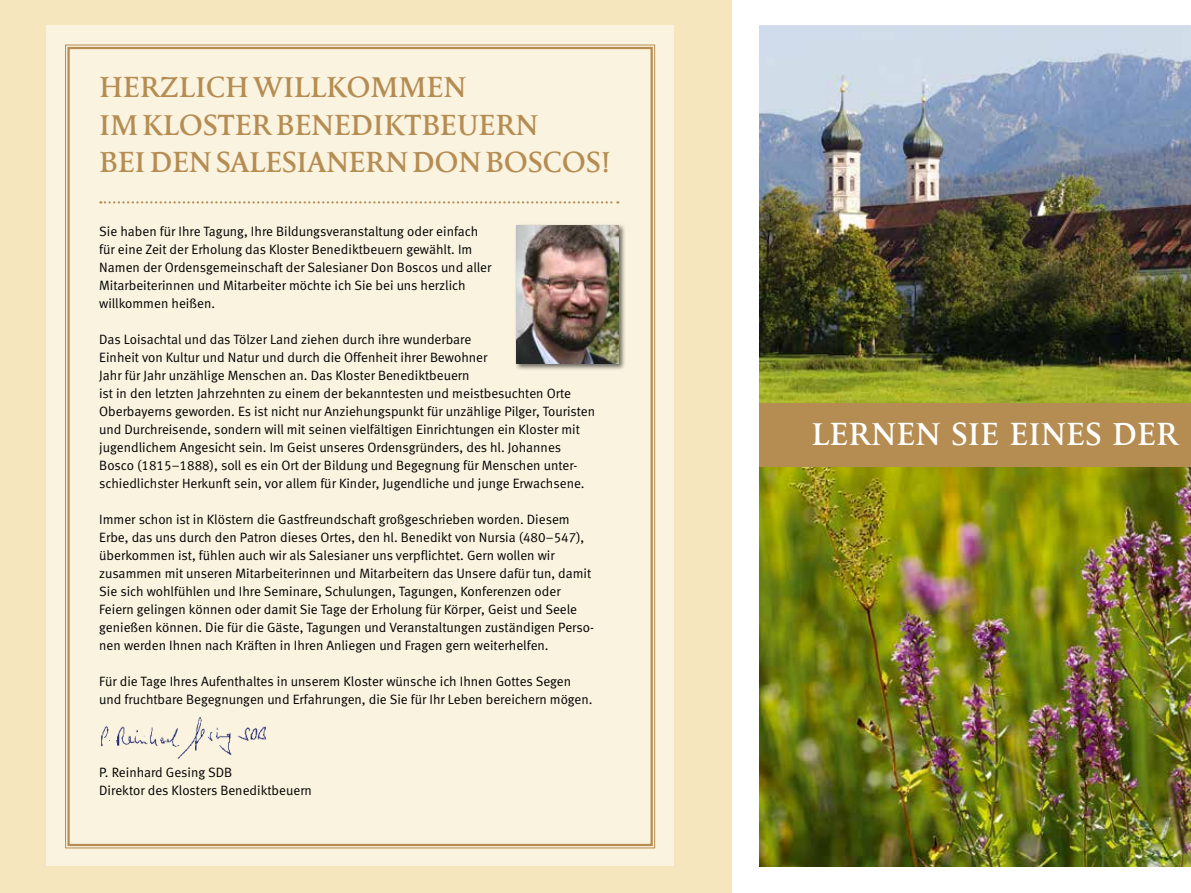
<style>
.page{position:relative;width:1191px;height:893px;background:#fff}
.page>*{position:absolute;margin:0;border:0;box-sizing:border-box;transform-origin:0 0}
.t1{font:500 33px "Tibere";letter-spacing:.005em;color:#fff}
.t2{font:500 30px/37.5px "Tibere";letter-spacing:-.01em;color:#b58c51}
.t3{font:13.5px/18px "Meta Normal LF";color:#000}
</style>
<div class="page">
<div style="left:0;top:0;width:731px;height:893px;background:#f5e6be"></div>
<img style="left:759px;top:26px;width:432px;height:377px">
<img style="left:759px;top:467px;width:432px;height:399px">
<div style="left:47px;top:26px;width:627px;height:840px;background:#faf3e0"></div>
<svg style="left:65px;top:44px;width:590px;height:805px"></svg>
<svg style="left:100px;top:201px;width:518px;height:2px"></svg>
<img style="left:99px;top:715px;width:168px;height:44px">
<div style="left:514px;top:224px;width:112px;height:147px;background:#000;opacity:.57"></div>
<img style="left:516px;top:225px;width:102px;height:139px">
<div style="left:759px;top:403px;width:432px;height:64px;background:#b58c51"></div>
<h2 class="t2" style="left:99px;top:69px;width:513px">HERZLICH WILLKOMMEN<br>IM KLOSTER BENEDIKTBEUERN<br>BEI DEN SALESIANERN DON BOSCOS!</h2>
<p class="t3" style="left:99px;top:222px;width:393px">Sie haben für Ihre Tagung, Ihre Bildungsveranstaltung oder einfach für eine Zeit der Erholung das Kloster Benediktbeuern gewählt. Im Namen der Ordensgemeinschaft der Salesianer Don Boscos und aller Mitarbeiterinnen und Mitarbeiter möchte ich Sie bei uns herzlich willkommen heißen.</p>
<p class="t3" style="left:99px;top:330px;width:497px">Das Loisachtal und das Tölzer Land ziehen durch ihre wunderbare<br>Einheit von Kultur und Natur und durch die Offenheit ihrer Bewohner<br>Jahr für Jahr unzählige Menschen an. Das Kloster Benediktbeuern<br>ist in den letzten Jahrzehnten zu einem der bekanntesten und meistbesuchten Orte Oberbayerns geworden. Es ist nicht nur Anziehungspunkt für unzählige Pilger, Touristen und Durchreisende, sondern will mit seinen vielfältigen Einrichtungen ein Kloster mit jugendlichem Angesicht sein. Im Geist unseres Ordensgründers, des hl. Johannes Bosco (1815–1888), soll es ein Ort der Bildung und Begegnung für Menschen unter&shy;schiedlichster Herkunft sein, vor allem für Kinder, Jugendliche und junge Erwachsene.</p>
<p class="t3" style="left:99px;top:510px;width:496px">Immer schon ist in Klöstern die Gastfreundschaft großgeschrieben worden. Diesem Erbe, das uns durch den Patron dieses Ortes, den hl. Benedikt von Nursia (480–547), überkommen ist, fühlen auch wir als Salesianer uns verpflichtet. Gern wollen wir zusammen mit unseren Mitarbeiterinnen und Mitarbeitern das Unsere dafür tun, damit Sie sich wohlfühlen und Ihre Seminare, Schulungen, Tagungen, Konferenzen oder Feiern gelingen können oder damit Sie Tage der Erholung für Körper, Geist und Seele genießen können. Die für die Gäste, Tagungen und Veranstaltungen zuständigen Perso&shy;nen werden Ihnen nach Kräften in Ihren Anliegen und Fragen gern weiterhelfen.</p>
<p class="t3" style="left:99px;top:672px;width:495px">Für die Tage Ihres Aufenthaltes in unserem Kloster wünsche ich Ihnen Gottes Segen und fruchtbare Begegnungen und Erfahrungen, die Sie für Ihr Leben bereichern mögen.</p>
<p class="t3" style="left:99px;top:763px;width:214px">P. Reinhard Gesing SDB<br>Direktor des Klosters Benediktbeuern</p>
<h1 class="t1" style="left:811px;top:415px;width:369px">LERNEN SIE EINES DER</h1>
</div>
